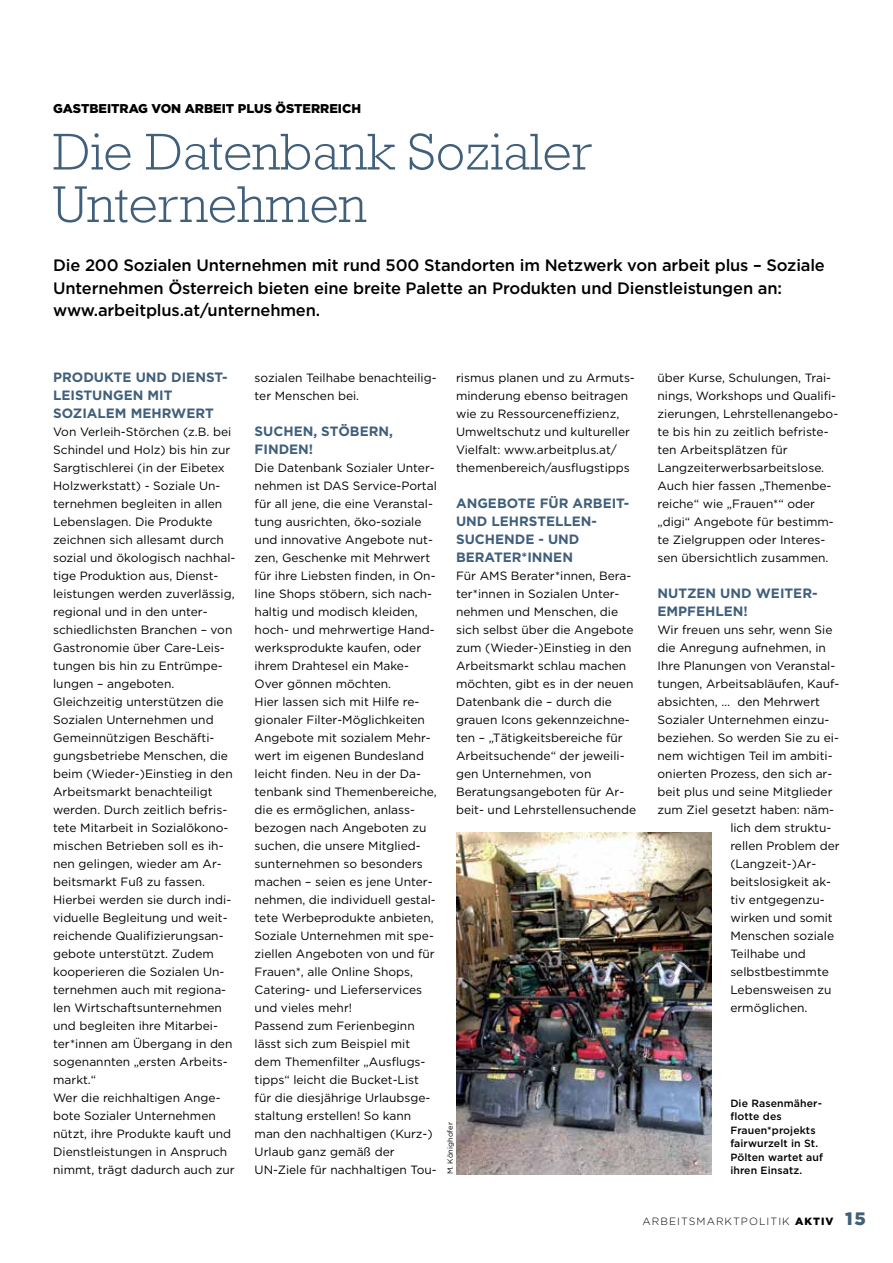
<style>
.page{position:relative;width:893px;height:1263px;background:#fff}
.page>*{position:absolute;margin:0;border:0;box-sizing:border-box;transform-origin:0 0}
.t1{font:300 52.5px/52.5px "Rockwell Std";color:#405f7b}
.t2{font:500 16.5px/22.5px "Gotham HTF";letter-spacing:-.01em;color:#000}
.t3{font:700 13.5px "Gotham HTF";color:#405f7b}
.t4{font:900 12.75px "Gotham HTF";color:#000}
.t5{font:12px/18px "Gotham HTF";color:#000}
.t6{font:500 10.5px/13.5px "Gotham HTF";letter-spacing:.01em;color:#000}
.t7{font:300 10.5px "Gotham HTF";letter-spacing:.1em;color:#000}
.t8{font:7.5px "Gotham HTF";color:#000}
.s1{font-weight:900}
.s2{font-weight:900;font-size:18px;color:#405f7b}
</style>
<div class="page">
<img style="left:456px;top:832px;width:255px;height:342px">
<p class="t4" style="left:53px;top:101px;width:38px">GASTBEITRA</p>
<p class="t4" style="left:138px;top:101px;width:24px">G VON</p>
<p class="t4" style="left:185px;top:101px;width:10px">ARBEIT</p>
<p class="t4" style="left:238px;top:101px;width:66px">PLUS ÖSTERREI</p>
<p class="t4" style="left:342px;top:101px;width:21px">CH</p>
<h1 class="t1" style="left:53px;top:125px;width:541px">Die Datenbank Sozialer<br>Unternehmen</h1>
<h2 class="t2" style="left:53px;top:254px;width:773px">Die 200 Sozialen Unternehmen mit rund 500 Standorten im Netzwerk von arbeit plus – Soziale<br>Unternehmen Österreich bieten eine breite Palette an Produkten und Dienstleistungen an: www.arbeitplus.at/unternehmen.</h2>
<p class="t3" style="left:53px;top:370px;width:94px">PRODU KTE UND</p>
<p class="t3" style="left:171px;top:370px;width:25px">DIENS</p>
<p class="t3" style="left:214px;top:370px;width:15px">T-</p>
<p class="t3" style="left:53px;top:388px;width:50px">LEISTUNGEN</p>
<p class="t3" style="left:147px;top:388px;width:27px">MIT</p>
<p class="t3" style="left:53px;top:406px;width:45px">SOZIALEM</p>
<p class="t3" style="left:131px;top:406px;width:23px">MEHRWER</p>
<p class="t3" style="left:205px;top:406px;width:10px">T</p>
<p class="t5" style="left:53px;top:423px;width:184px">Von Verleih-Störchen (z.B. bei<br>Schindel und Holz) bis hin zur<br>Sargtischlerei (in der Eibetex<br>Holzwerkstatt) - Soziale Un&shy;ternehmen begleiten in allen<br>Lebenslagen. Die Produkte zeichnen sich allesamt durch sozial und ökologisch nachhal&shy;tige Produktion aus, Dienst&shy;leistungen werden zuverlässig, regional und in den unter&shy;schiedlichsten Branchen – von<br>Gastronomie über Care-Leis&shy;tungen bis hin zu Entrümpe&shy;lungen – angeboten.<br>Gleichzeitig unterstützen die<br>Sozialen Unternehmen und<br>Gemeinnützigen Beschäfti&shy;gungsbetriebe Menschen, die beim (Wieder-)Einstieg in den<br>Arbeitsmarkt benachteiligt werden. Durch zeitlich befris&shy;tete Mitarbeit in Sozialökono&shy;mischen Betrieben soll es ih&shy;nen gelingen, wieder am Ar&shy;beitsmarkt Fuß zu fassen.<br>Hierbei werden sie durch indi&shy;viduelle Begleitung und weit&shy;reichende Qualifizierungsan&shy;gebote unterstützt. Zudem kooperieren die Sozialen Un&shy;ternehmen auch mit regiona&shy;len Wirtschaftsunternehmen und begleiten ihre Mitarbei&shy;ter*innen am Übergang in den sogenannten „ersten Arbeits&shy;markt.“<br>Wer die reichhaltigen Ange&shy;bote Sozialer Unternehmen nützt, ihre Produkte kauft und<br>Dienstleistungen in Anspruch nimmt, trägt dadurch auch zur</p>
<p class="t5" style="left:255px;top:369px;width:183px">sozialen Teilhabe benachteilig&shy;ter Menschen bei.</p>
<p class="t3" style="left:255px;top:424px;width:20px">SUCHEN</p>
<p class="t3" style="left:313px;top:424px;width:47px">, STÖBERN</p>
<p class="t3" style="left:389px;top:424px;width:5px">,</p>
<p class="t3" style="left:255px;top:442px;width:25px">FINDEN</p>
<p class="t3" style="left:309px;top:442px;width:6px">!</p>
<p class="t5" style="left:255px;top:459px;width:184px">Die Datenbank Sozialer Unter&shy;nehmen ist DAS Service-Portal für all jene, die eine Veranstal&shy;tung ausrichten, öko-soziale und innovative Angebote nut&shy;zen, Geschenke mit Mehrwert für ihre Liebsten finden, in On&shy;line Shops stöbern, sich nach&shy;haltig und modisch kleiden, hoch- und mehrwertige Hand&shy;werksprodukte kaufen, oder ihrem Drahtesel ein Make-<br>Over gönnen möchten.<br>Hier lassen sich mit Hilfe re&shy;gionaler Filter-Möglichkeiten<br>Angebote mit sozialem Mehr&shy;wert im eigenen Bundesland leicht finden. Neu in der Da&shy;tenbank sind Themenbereiche, die es ermöglichen, anlass&shy;bezogen nach Angeboten zu suchen, die unsere Mitglied&shy;sunternehmen so besonders machen – seien es jene Unter&shy;nehmen, die individuell gestal&shy;tete Werbeprodukte anbieten,<br>Soziale Unternehmen mit spe&shy;ziellen Angeboten von und für<br>Frauen*, alle Online Shops,<br>Catering- und Lieferservices und vieles mehr!<br>Passend zum Ferienbeginn lässt sich zum Beispiel mit dem Themenfilter „Ausflugs&shy;tipps“ leicht die Bucket-List für die diesjährige Urlaubsge&shy;staltung erstellen! So kann man den nachhaltigen (Kurz-)<br>Urlaub ganz gemäß der<br>UN-Ziele für nachhaltigen Tou-</p>
<p class="t5" style="left:456px;top:369px;width:180px">rismus planen und zu Armuts&shy;minderung ebenso beitragen wie zu Ressourceneffizienz,<br>Umweltschutz und kultureller<br>Vielfalt: www.arbeitplus.at/ themenbereich/ausflugstipps</p>
<p class="t3" style="left:456px;top:496px;width:22px">ANGEB</p>
<p class="t3" style="left:507px;top:496px;width:87px">OTE FÜR ARBE</p>
<p class="t3" style="left:612px;top:496px;width:19px">IT-</p>
<p class="t3" style="left:456px;top:514px;width:11px">UND</p>
<p class="t3" style="left:492px;top:514px;width:19px">LEHRS</p>
<p class="t3" style="left:537px;top:514px;width:18px">TELLEN-</p>
<p class="t3" style="left:456px;top:532px;width:11px">SUCHENDE</p>
<p class="t3" style="left:538px;top:532px;width:21px">- UND</p>
<p class="t3" style="left:456px;top:550px;width:21px">BERA</p>
<p class="t3" style="left:494px;top:550px;width:49px">TER*INNEN</p>
<p class="t5" style="left:456px;top:567px;width:182px">Für AMS Berater*innen, Bera&shy;ter*innen in Sozialen Unter&shy;nehmen und Menschen, die sich selbst über die Angebote zum (Wieder-)Einstieg in den<br>Arbeitsmarkt schlau machen möchten, gibt es in der neuen<br>Datenbank die – durch die grauen Icons gekennzeichne&shy;ten – „Tätigkeitsbereiche für<br>Arbeitsuchende“ der jeweili&shy;gen Unternehmen, von<br>Beratungsangeboten für Ar&shy;beit- und Lehrstellensuchende</p>
<p class="t8" style="left:446px;top:1174px;width:54px;rotate:-90deg">M. Könighofer</p>
<p class="t5" style="left:657px;top:369px;width:182px">über Kurse, Schulungen, Trai&shy;nings, Workshops und Qualifi&shy;zierungen, Lehrstellenangebo&shy;te bis hin zu zeitlich befriste&shy;ten Arbeitsplätzen für<br>Langzeiterwerbsarbeitslose.<br>Auch hier fassen „Themenbe&shy;reiche“ wie „Frauen*“ oder „digi“ Angebote für bestimm&shy;te Zielgruppen oder Interes&shy;sen übersichtlich zusammen.</p>
<p class="t3" style="left:657px;top:586px;width:40px">NUTZEN</p>
<p class="t3" style="left:720px;top:586px;width:11px">UND</p>
<p class="t3" style="left:756px;top:586px;width:63px">WEITER-</p>
<p class="t3" style="left:657px;top:604px;width:11px">EMPFEHLEN</p>
<p class="t3" style="left:743px;top:604px;width:6px">!</p>
<p class="t5" style="left:657px;top:621px;width:176px">Wir freuen uns sehr, wenn Sie</p>
<p class="t5" style="left:657px;top:639px;width:170px">die Anregung aufnehmen, in</p>
<p class="t5" style="left:657px;top:657px;width:179px">Ihre Planungen von Veranstal-</p>
<p class="t5" style="left:657px;top:675px;width:183px">tungen, Arbeitsabläufen, Kauf-</p>
<p class="t5" style="left:657px;top:693px;width:164px">absichten, … den Mehrwert</p>
<p class="t5" style="left:657px;top:711px;width:173px">Sozialer Unternehmen einzu-</p>
<p class="t5" style="left:657px;top:729px;width:183px">beziehen. So werden Sie zu ei-</p>
<p class="t5" style="left:657px;top:747px;width:177px">nem wichtigen Teil im ambiti-</p>
<p class="t5" style="left:657px;top:765px;width:176px">onierten Prozess, den sich ar-</p>
<p class="t5" style="left:657px;top:783px;width:177px">beit plus und seine Mitglieder</p>
<p class="t5" style="left:657px;top:801px;width:178px">zum Ziel gesetzt haben: näm-</p>
<p class="t5" style="left:730px;top:819px;width:103px">lich dem struktu-</p>
<p class="t5" style="left:730px;top:837px;width:111px">rellen Problem der</p>
<p class="t5" style="left:730px;top:855px;width:87px">(Langzeit-)Ar-</p>
<p class="t5" style="left:730px;top:873px;width:102px">beitslosigkeit ak-</p>
<p class="t5" style="left:730px;top:891px;width:96px">tiv entgegenzu-</p>
<p class="t5" style="left:730px;top:909px;width:104px">wirken und somit</p>
<p class="t5" style="left:730px;top:927px;width:105px">Menschen soziale</p>
<p class="t5" style="left:730px;top:945px;width:77px">Teilhabe und</p>
<p class="t5" style="left:730px;top:963px;width:100px">selbstbestimmte</p>
<p class="t5" style="left:730px;top:981px;width:103px">Lebensweisen zu</p>
<p class="t5" style="left:730px;top:999px;width:79px">ermöglichen.</p>
<p class="t6" style="left:730px;top:1096px;width:94px">Die Rasenmäher&shy;flotte des<br>Frauen*projekts fairwurzelt in St.<br>Pölten wartet auf ihren Einsatz.</p>
<p class="t7" style="left:642px;top:1216px;width:225px">ARBEITSMARKTPOLITIK <span class="s1">aktiv</span> <span class="s2">15</span></p>
</div>
